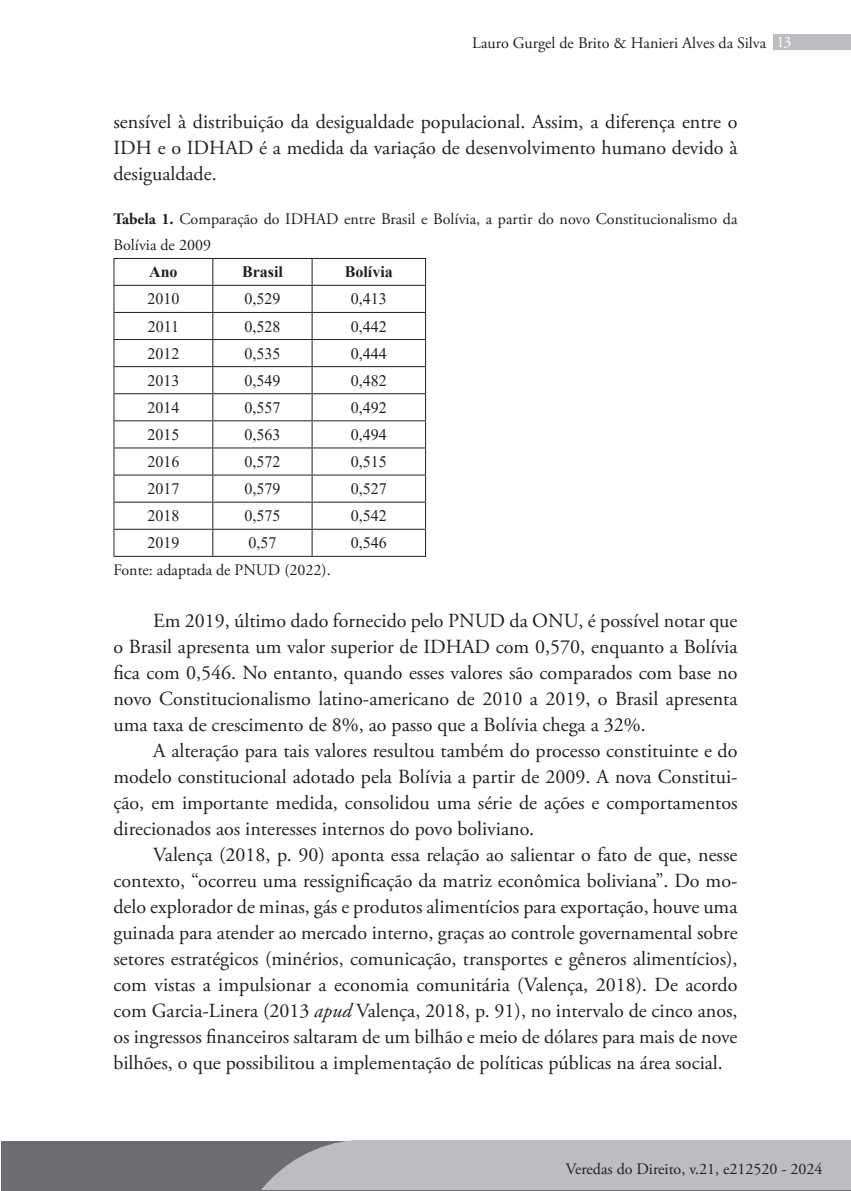
<style>
.page{position:relative;width:851px;height:1191px;background:#fff}
.page>*{position:absolute;margin:0;border:0;box-sizing:border-box;transform-origin:0 0}
.t1{font:20px/26px "Adobe Garamond Pro";color:#231f20;text-align:justify}
.t2{font:16px/26px "Adobe Garamond Pro";color:#231f20}
.t3{font:16px "Times New Roman";color:#231f20}
.t4{font:700 16px "Times New Roman";color:#231f20}
.s1{color:#fff}
.s2{font-weight:700}
.s3{font-style:italic}
</style>
<div class="page">
<div style="left:1px;top:1141px;width:849px;height:50px;background:#6c6d70"></div>
<hr style="left:0;top:1140px;width:1px;height:50px;background:#6c6d70">
<div style="left:773px;top:34px;width:77px;height:16px;background:#bcbdc0"></div>
<div style="left:261px;top:1140px;width:589px;height:50px;background:#bcbdc0"></div>
<hr style="left:113px;top:258px;width:100px;height:1px;background:#231f20">
<hr style="left:213px;top:258px;width:99px;height:1px;background:#231f20">
<hr style="left:312px;top:258px;width:114px;height:1px;background:#231f20">
<hr style="left:113px;top:285px;width:100px;height:1px;background:#231f20">
<hr style="left:213px;top:285px;width:99px;height:1px;background:#231f20">
<hr style="left:312px;top:285px;width:114px;height:1px;background:#231f20">
<hr style="left:113px;top:312px;width:100px;height:1px;background:#231f20">
<hr style="left:213px;top:312px;width:99px;height:1px;background:#231f20">
<hr style="left:312px;top:312px;width:114px;height:1px;background:#231f20">
<hr style="left:113px;top:339px;width:100px;height:1px;background:#231f20">
<hr style="left:213px;top:339px;width:99px;height:1px;background:#231f20">
<hr style="left:312px;top:339px;width:114px;height:1px;background:#231f20">
<hr style="left:113px;top:366px;width:100px;height:1px;background:#231f20">
<hr style="left:213px;top:366px;width:99px;height:1px;background:#231f20">
<hr style="left:312px;top:366px;width:114px;height:1px;background:#231f20">
<hr style="left:113px;top:393px;width:100px;height:1px;background:#231f20">
<hr style="left:213px;top:393px;width:99px;height:1px;background:#231f20">
<hr style="left:312px;top:393px;width:114px;height:1px;background:#231f20">
<hr style="left:113px;top:420px;width:100px;height:1px;background:#231f20">
<hr style="left:213px;top:420px;width:99px;height:1px;background:#231f20">
<hr style="left:312px;top:420px;width:114px;height:1px;background:#231f20">
<hr style="left:113px;top:447px;width:100px;height:1px;background:#231f20">
<hr style="left:213px;top:447px;width:99px;height:1px;background:#231f20">
<hr style="left:312px;top:447px;width:114px;height:1px;background:#231f20">
<hr style="left:113px;top:474px;width:100px;height:1px;background:#231f20">
<hr style="left:213px;top:474px;width:99px;height:1px;background:#231f20">
<hr style="left:312px;top:474px;width:114px;height:1px;background:#231f20">
<hr style="left:113px;top:501px;width:100px;height:1px;background:#231f20">
<hr style="left:213px;top:501px;width:99px;height:1px;background:#231f20">
<hr style="left:312px;top:501px;width:114px;height:1px;background:#231f20">
<hr style="left:113px;top:529px;width:100px;height:1px;background:#231f20">
<svg style="left:113px;top:259px;width:1px;height:297px"></svg>
<hr style="left:213px;top:529px;width:99px;height:1px;background:#231f20">
<svg style="left:212px;top:259px;width:1px;height:297px"></svg>
<hr style="left:312px;top:529px;width:114px;height:1px;background:#231f20">
<svg style="left:311px;top:259px;width:1px;height:297px"></svg>
<svg style="left:425px;top:259px;width:1px;height:297px"></svg>
<hr style="left:113px;top:556px;width:100px;height:1px;background:#231f20">
<hr style="left:213px;top:556px;width:99px;height:1px;background:#231f20">
<hr style="left:312px;top:556px;width:114px;height:1px;background:#231f20">
<p class="t2" style="left:472px;top:30px;width:320px">Lauro Gurgel de Brito &amp; Hanieri Alves da Silva <span class="s1">13</span></p>
<p class="t1" style="left:113px;top:109px;width:625px">sensível à distribuição da desigualdade populacional. Assim, a diferença entre o IDH e o IDHAD é a medida da variação de desenvolvimento humano devido à desigualdade.</p>
<p class="t2" style="left:113px;top:206px;width:625px"><span class="s2">Tabela 1.</span> Comparação do IDHAD entre Brasil e Bolívia, a partir do novo Constitucionalismo da<br>Bolívia de 2009</p>
<p class="t4" style="left:149px;top:260px;width:30px">Ano</p>
<p class="t4" style="left:242px;top:260px;width:42px">Brasil</p>
<p class="t4" style="left:345px;top:260px;width:50px">Bolívia</p>
<p class="t3" style="left:147px;top:288px;width:33px">2010</p>
<p class="t3" style="left:244px;top:288px;width:37px">0,529</p>
<p class="t3" style="left:351px;top:288px;width:37px">0,413</p>
<p class="t3" style="left:148px;top:315px;width:33px">2011</p>
<p class="t3" style="left:244px;top:315px;width:37px">0,528</p>
<p class="t3" style="left:351px;top:315px;width:37px">0,442</p>
<p class="t3" style="left:147px;top:342px;width:33px">2012</p>
<p class="t3" style="left:244px;top:342px;width:37px">0,535</p>
<p class="t3" style="left:351px;top:342px;width:37px">0,444</p>
<p class="t3" style="left:147px;top:369px;width:33px">2013</p>
<p class="t3" style="left:244px;top:369px;width:37px">0,549</p>
<p class="t3" style="left:351px;top:369px;width:37px">0,482</p>
<p class="t3" style="left:147px;top:396px;width:33px">2014</p>
<p class="t3" style="left:244px;top:396px;width:37px">0,557</p>
<p class="t3" style="left:351px;top:396px;width:37px">0,492</p>
<p class="t3" style="left:147px;top:423px;width:33px">2015</p>
<p class="t3" style="left:244px;top:423px;width:37px">0,563</p>
<p class="t3" style="left:351px;top:423px;width:37px">0,494</p>
<p class="t3" style="left:147px;top:450px;width:33px">2016</p>
<p class="t3" style="left:244px;top:450px;width:37px">0,572</p>
<p class="t3" style="left:351px;top:450px;width:37px">0,515</p>
<p class="t3" style="left:147px;top:477px;width:33px">2017</p>
<p class="t3" style="left:244px;top:477px;width:37px">0,579</p>
<p class="t3" style="left:351px;top:477px;width:37px">0,527</p>
<p class="t3" style="left:147px;top:504px;width:33px">2018</p>
<p class="t3" style="left:244px;top:504px;width:37px">0,575</p>
<p class="t3" style="left:351px;top:504px;width:37px">0,542</p>
<p class="t3" style="left:147px;top:531px;width:33px">2019</p>
<p class="t3" style="left:248px;top:531px;width:29px">0,57</p>
<p class="t3" style="left:351px;top:531px;width:37px">0,546</p>
<p class="t2" style="left:113px;top:557px;width:219px">Fonte: adaptada de PNUD (2022).</p>
<p class="t1" style="left:113px;top:608px;width:625px;text-indent:40px">Em 2019, último dado fornecido pelo PNUD da ONU, é possível notar que o Brasil apresenta um valor superior de IDHAD com 0,570, enquanto a Bolívia fica com 0,546. No entanto, quando esses valores são comparados com base no novo Constitucionalismo latino-americano de 2010 a 2019, o Brasil apresenta uma taxa de crescimento de 8%, ao passo que a Bolívia chega a 32%.</p>
<p class="t1" style="left:113px;top:738px;width:625px;text-indent:40px">A alteração para tais valores resultou também do processo constituinte e do modelo constitucional adotado pela Bolívia a partir de 2009. A nova Constitui&shy;ção, em importante medida, consolidou uma série de ações e comportamentos direcionados aos interesses internos do povo boliviano.</p>
<p class="t1" style="left:113px;top:842px;width:625px;text-indent:40px">Valença (2018, p. 90) aponta essa relação ao salientar o fato de que, nesse contexto, “ocorreu uma ressignificação da matriz econômica boliviana”. Do mo&shy;delo explorador de minas, gás e produtos alimentícios para exportação, houve uma guinada para atender ao mercado interno, graças ao controle governamental sobre setores estratégicos (minérios, comunicação, transportes e gêneros alimentícios), com vistas a impulsionar a economia comunitária (Valença, 2018). De acordo com Garcia-Linera (2013 <span class="s3">apud</span> Valença, 2018, p. 91), no intervalo de cinco anos, os ingressos financeiros saltaram de um bilhão e meio de dólares para mais de nove bilhões, o que possibilitou a implementação de políticas públicas na área social.</p>
<p class="t2" style="left:565px;top:1156px;width:258px">Veredas do Direito, v.21, e212520 - 2024</p>
</div>
